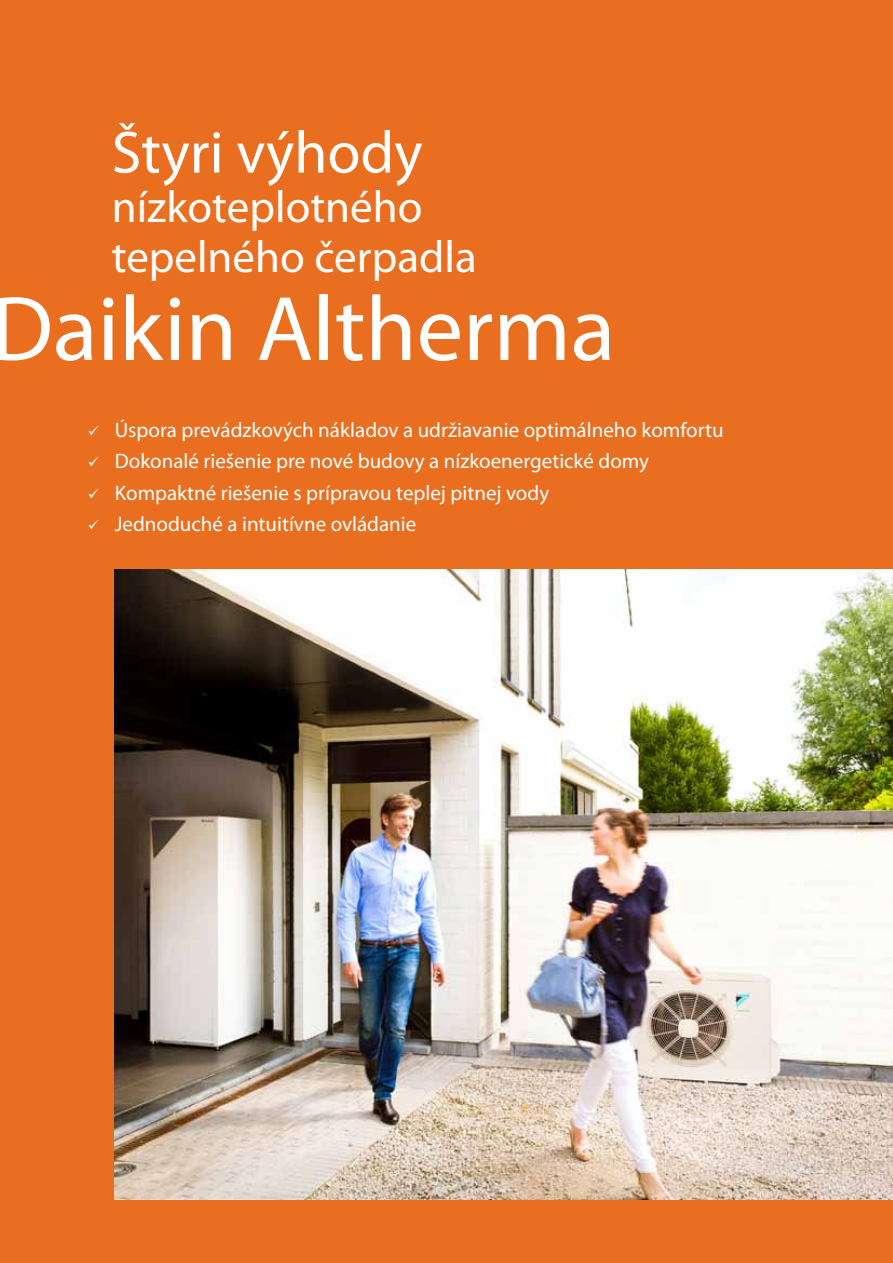
<style>
.page{position:relative;width:893px;height:1263px;background:#e96e1f}
.page>*{position:absolute;margin:0;border:0;box-sizing:border-box;transform-origin:0 0}
.t1{font:92.4px "Myriad Pro";color:#fff}
.t2{font:60px "Myriad Pro";color:#fff}
.t3{font:45px/49.5px "Myriad Pro";color:#fff}
.t4{font:21px/31.2px "Myriad Pro";color:#fff}
</style>
<div class="page">
<img style="left:115px;top:570px;width:778px;height:629px">
<h2 class="t2" style="left:112px;top:115px;width:312px">Štyri výhody</h2>
<h3 class="t3" style="left:112px;top:182px;width:366px">nízkoteplotného tepelného čerpadla</h3>
<h1 class="t1" style="left:-9px;top:272px;width:625px">Daikin Altherma</h1>
<p class="t4" style="left:115px;top:414px;width:610px">Úspora prevádzkových nákladov a udržiavanie optimálneho komfortu Dokonalé riešenie pre nové budovy a nízkoenergetické domy Kompaktné riešenie s prípravou teplej pitnej vody<br>Jednoduché a intuitívne ovládanie</p>
</div>
